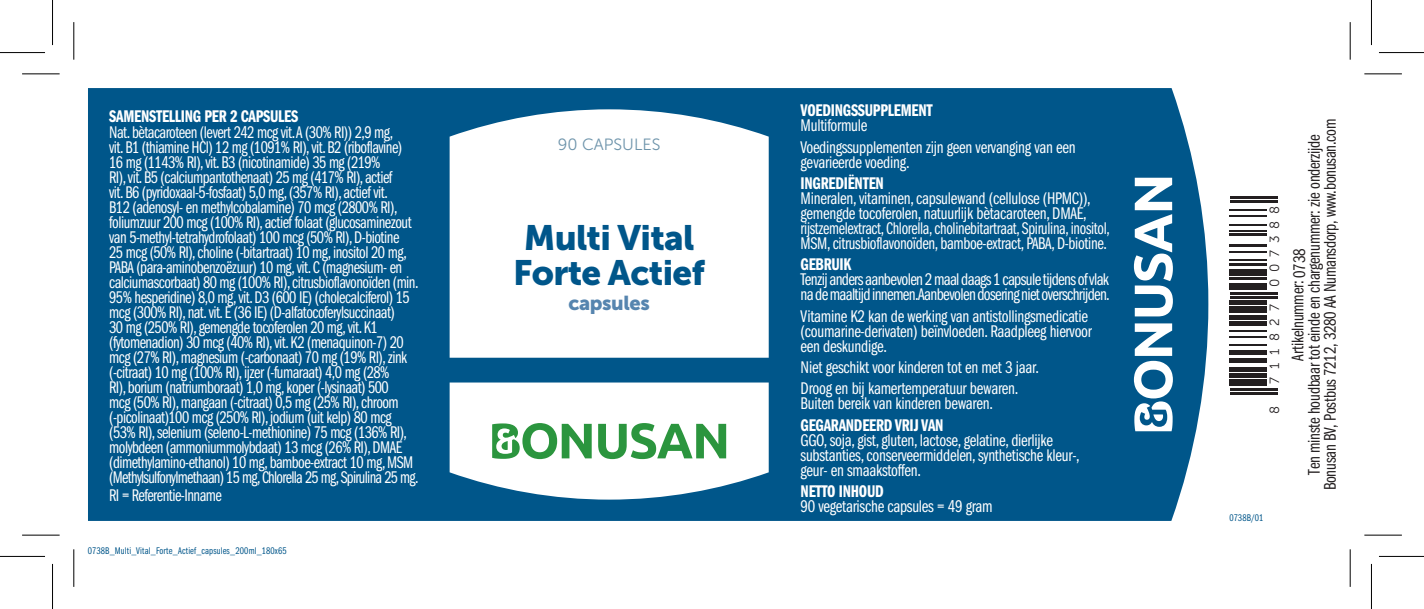
<style>
.page{position:relative;width:1424px;height:609px;background:#fff}
.page>*{position:absolute;margin:0;border:0;box-sizing:border-box;transform-origin:0 0}
.t1{font:35px/35px "Museo Sans 900";letter-spacing:-.02em;color:#00568a;text-align:center}
.t2{font:20px "Museo Sans 900";letter-spacing:-.02em;color:#5685af}
.t3{font:17.5px/15px "Franklin Gothic Book Cmpr";letter-spacing:-.03em;color:#fff}
.t4{font:17.5px/16.2px "Franklin Gothic Book Cmpr";letter-spacing:-.015em;color:#231f20;text-align:center}
.t5{font:17.5px "Franklin Gothic Demi Cmpr";letter-spacing:-.015em;color:#fff}
.t6{font:16.25px "Museo Sans 300";color:#6e94ab}
.t7{font:13.25px "Museo Sans 300";letter-spacing:.535em;color:#231f20}
.t8{font:10px "Franklin Gothic Book Cmpr";letter-spacing:.01em;color:#00568a}
.s1{color:#fff}
</style>
<div class="page">
<div style="left:88px;top:88px;width:1120px;height:432px;background:#00568a"></div>
<svg style="left:1133px;top:177px;width:39px;height:139px"></svg>
<svg style="left:1133px;top:323px;width:39px;height:108px"></svg>
<svg style="left:449px;top:382px;width:319px;height:117px"></svg>
<svg style="left:449px;top:109px;width:319px;height:248px"></svg>
<svg style="left:598px;top:422px;width:128px;height:36px"></svg>
<svg style="left:492px;top:422px;width:99px;height:36px"></svg>
<hr style="left:1229px;top:392px;width:48px;height:2px;background:#231f20">
<hr style="left:1229px;top:387px;width:48px;height:3px;background:#231f20">
<div style="left:1229px;top:379px;width:37px;height:7px;background:#231f20"></div>
<hr style="left:1229px;top:373px;width:37px;height:4px;background:#231f20">
<hr style="left:1229px;top:367px;width:37px;height:4px;background:#231f20">
<div style="left:1229px;top:358px;width:37px;height:5px;background:#231f20"></div>
<hr style="left:1229px;top:350px;width:37px;height:4px;background:#231f20">
<hr style="left:1229px;top:344px;width:37px;height:2px;background:#231f20">
<hr style="left:1229px;top:335px;width:37px;height:2px;background:#231f20">
<hr style="left:1229px;top:329px;width:37px;height:2px;background:#231f20">
<hr style="left:1229px;top:321px;width:37px;height:4px;background:#231f20">
<hr style="left:1229px;top:315px;width:37px;height:4px;background:#231f20">
<div style="left:1229px;top:306px;width:37px;height:7px;background:#231f20"></div>
<hr style="left:1229px;top:300px;width:37px;height:4px;background:#231f20">
<hr style="left:1229px;top:296px;width:48px;height:2px;background:#231f20">
<hr style="left:1229px;top:292px;width:48px;height:2px;background:#231f20">
<div style="left:1229px;top:283px;width:37px;height:7px;background:#231f20"></div>
<hr style="left:1229px;top:277px;width:37px;height:2px;background:#231f20">
<div style="left:1229px;top:269px;width:37px;height:6px;background:#231f20"></div>
<hr style="left:1229px;top:263px;width:37px;height:2px;background:#231f20">
<hr style="left:1229px;top:259px;width:37px;height:2px;background:#231f20">
<hr style="left:1229px;top:250px;width:37px;height:2px;background:#231f20">
<hr style="left:1229px;top:244px;width:37px;height:2px;background:#231f20">
<hr style="left:1229px;top:234px;width:37px;height:2px;background:#231f20">
<hr style="left:1229px;top:230px;width:37px;height:1px;background:#231f20">
<hr style="left:1229px;top:223px;width:37px;height:2px;background:#231f20">
<hr style="left:1229px;top:215px;width:37px;height:2px;background:#231f20">
<hr style="left:1229px;top:209px;width:37px;height:2px;background:#231f20">
<hr style="left:1229px;top:200px;width:48px;height:2px;background:#231f20">
<hr style="left:1229px;top:196px;width:48px;height:2px;background:#231f20">
<hr style="left:22px;top:73px;width:38px;height:1px;background:#000">
<hr style="left:1364px;top:73px;width:37px;height:1px;background:#000">
<hr style="left:22px;top:534px;width:38px;height:1px;background:#000">
<hr style="left:1364px;top:534px;width:37px;height:1px;background:#000">
<hr style="left:73px;top:22px;width:1px;height:38px;background:#000">
<hr style="left:73px;top:549px;width:1px;height:37px;background:#000">
<hr style="left:1349px;top:22px;width:1px;height:38px;background:#000">
<hr style="left:1349px;top:549px;width:1px;height:37px;background:#000">
<hr style="left:0;top:52px;width:45px;height:1px;background:#000">
<hr style="left:1378px;top:52px;width:45px;height:1px;background:#000">
<hr style="left:0;top:555px;width:45px;height:1px;background:#000">
<hr style="left:1378px;top:555px;width:45px;height:1px;background:#000">
<hr style="left:52px;top:0;width:1px;height:45px;background:#000">
<hr style="left:52px;top:563px;width:1px;height:45px;background:#000">
<hr style="left:1370px;top:0;width:1px;height:45px;background:#000">
<hr style="left:1370px;top:563px;width:1px;height:45px;background:#000">
<p class="t5" style="left:109px;top:107px;width:190px">SAMENSTELLING PER 2 CAPSULES</p>
<p class="t3" style="left:109px;top:124px;width:311px">Nat. bètacaroteen (levert 242 mcg vit.A (30% RI)) 2,9 mg,<br>vit. B1 (thiamine HCl) 12 mg (1091% RI), vit. B2 (riboflavine)<br>16 mg (1143% RI), vit. B3 (nicotinamide) 35 mg (219%<br>RI), vit. B5 (calciumpantothenaat) 25 mg (417% RI), actief<br>vit. B6 (pyridoxaal-5-fosfaat) 5,0 mg, (357% RI), actief vit.<br>B12 (adenosyl- en methylcobalamine) 70 mcg (2800% RI), foliumzuur 200 mcg (100% RI), actief folaat (glucosaminezout van 5-methyl-tetrahydrofolaat) 100 mcg (50% RI), D-biotine<br>25 mcg (50% RI), choline (-bitartraat) 10 mg, inositol 20 mg, PABA (para-aminobenzoëzuur) 10 mg, vit. C (magnesium- en calciumascorbaat) 80 mg (100% RI), citrusbioflavonoïden (min.<br>95% hesperidine) 8,0 mg, vit. D3 (600 IE) (cholecalciferol) 15 mcg (300% RI), nat. vit. E (36 IE) (D-alfatocoferylsuccinaat)<br>30 mg (250% RI), gemengde tocoferolen 20 mg, vit. K1 (fytomenadion) 30 mcg (40% RI), vit. K2 (menaquinon-7) 20 mcg (27% RI), magnesium (-carbonaat) 70 mg (19% RI), zink (-citraat) 10 mg (100% RI), ijzer (-fumaraat) 4,0 mg (28%<br>RI), borium (natriumboraat) 1,0 mg, koper (-lysinaat) 500<br>mcg (50% RI), mangaan (-citraat) 0,5 mg (25% RI), chroom (-picolinaat)100 mcg (250% RI), jodium (uit kelp) 80 mcg (53% RI), selenium (seleno-L-methionine) 75 mcg (136% RI), molybdeen (ammoniummolybdaat) 13 mcg (26% RI), DMAE (dimethylamino-ethanol) 10 mg, bamboe-extract 10 mg, MSM (Methylsulfonylmethaan) 15 mg, Chlorella 25 mg, Spirulina 25 mg.</p>
<p class="t3" style="left:109px;top:487px;width:114px">RI = Referentie-Inname</p>
<p class="t8" style="left:88px;top:545px;width:200px">0738B_Multi_Vital_Forte_Actief_capsules_200ml_180x65</p>
<p class="t6" style="left:557px;top:136px;width:104px">90 CAPSULES</p>
<h1 class="t1" style="left:513px;top:220px;width:193px">Multi Vital<br>Forte Actief</h1>
<p class="t2" style="left:568px;top:291px;width:83px">capsules</p>
<p class="t5" style="left:800px;top:101px;width:134px">VOEDINGSSUPPLEMENT</p>
<p class="t3" style="left:800px;top:115px;width:276px;line-height:21.2px">Multiformule<br>Voedingssupplementen zijn geen vervanging van een</p>
<p class="t3" style="left:800px;top:155px;width:110px">gevarieerde voeding.</p>
<p class="t5" style="left:800px;top:173px;width:85px">INGREDIËNTEN</p>
<p class="t3" style="left:800px;top:191px;width:311px">Mineralen, vitaminen, capsulewand (cellulose (HPMC)), gemengde tocoferolen, natuurlijk bètacaroteen, DMAE, rijstzemelextract, Chlorella, cholinebitartraat, Spirulina, inositol, MSM, citrusbioflavonoïden, bamboe-extract, PABA, D-biotine.</p>
<p class="t5" style="left:800px;top:255px;width:52px">GEBRUIK</p>
<p class="t3" style="left:800px;top:272px;width:311px">Tenzij anders aanbevolen 2 maal daags 1 capsule tijdens of vlak na de maaltijd innemen.Aanbevolen dosering niet overschrijden.</p>
<p class="t3" style="left:800px;top:308px;width:293px">Vitamine K2 kan de werking van antistollingsmedicatie (coumarine-derivaten) beïnvloeden. Raadpleeg hiervoor een deskundige.</p>
<p class="t3" style="left:800px;top:356px;width:240px;line-height:21.2px">Niet geschikt voor kinderen tot en met 3 jaar.<br>Droog en bij kamertemperatuur bewaren.</p>
<p class="t3" style="left:800px;top:396px;width:194px">Buiten bereik van kinderen bewaren.</p>
<p class="t5" style="left:800px;top:415px;width:144px">GEGARANDEERD VRIJ VAN</p>
<p class="t3" style="left:800px;top:432px;width:281px">GGO, soja, gist, gluten, lactose, gelatine, dierlijke substanties, conserveermiddelen, synthetische kleur-, geur- en smaakstoffen.</p>
<p class="t5" style="left:800px;top:481px;width:85px">NETTO INHOUD</p>
<p class="t3" style="left:800px;top:498px;width:193px">90 vegetarische capsules = 49 gram</p>
<p class="t7" style="left:1267px;top:287px;width:82px;rotate:-90deg">007388</p>
<p class="t7" style="left:1267px;top:384px;width:81px;rotate:-90deg">711827</p>
<p class="t7" style="left:1267px;top:413px;width:10px;rotate:-90deg">8</p>
<p class="t8" style="left:1229px;top:511px;width:35px">0738B/01</p>
<p class="t4" style="left:1289px;top:490px;width:373px;rotate:-90deg">Artikelnummer: <span class="s1">000<br></span>Ten minste houdbaar tot einde en chargenummer: zie onderzijde<br>Bonusan BV, Postbus 7212, 3280 AA Numansdorp, www.bonusan.com</p>
<p class="t4" style="left:1291px;top:277px;width:31px;rotate:-90deg">0738</p>
</div>
